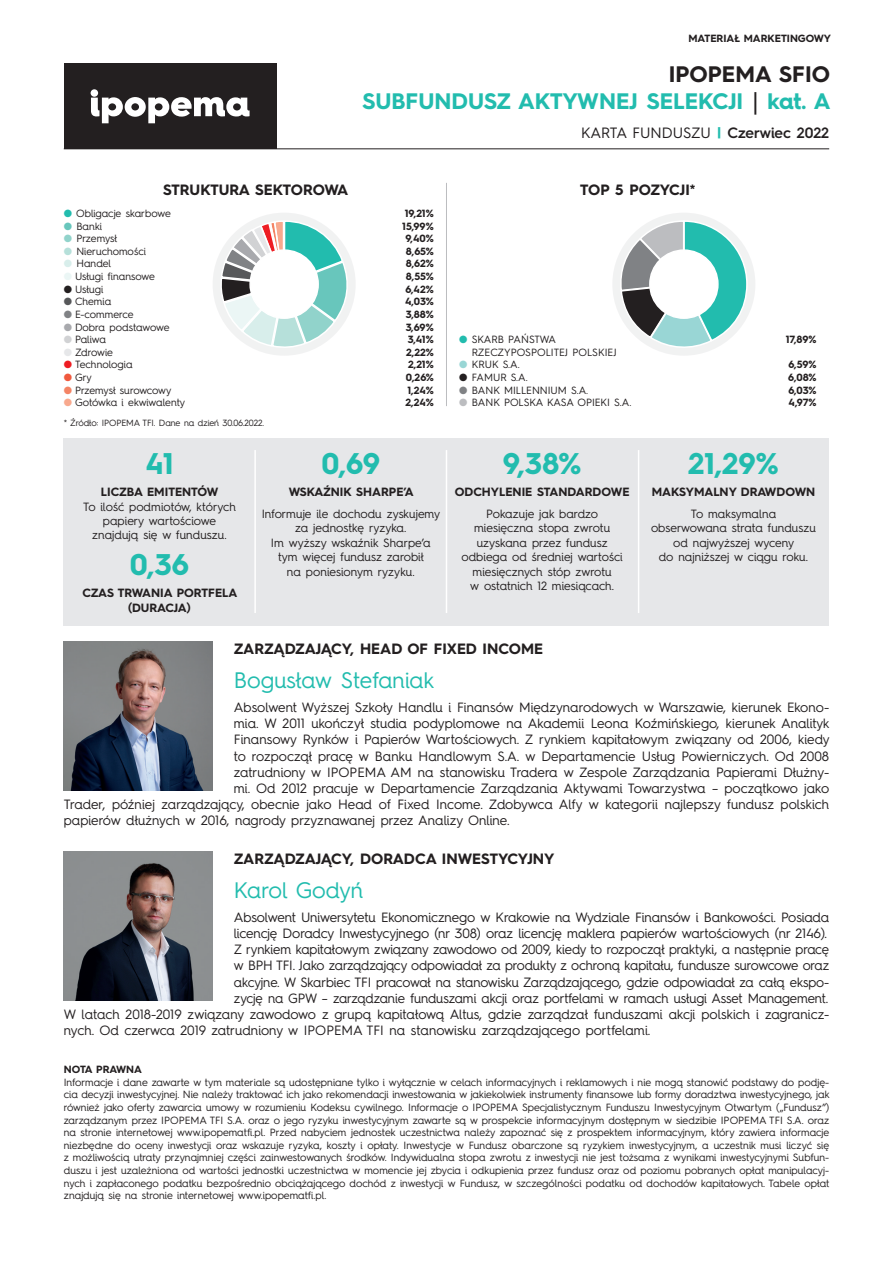
<style>
.page{position:relative;width:893px;height:1263px;background:#fff}
.page>*{position:absolute;margin:0;border:0;box-sizing:border-box;transform-origin:0 0}
.t1{font:700 30px "Hurme Geometric Sans 4";letter-spacing:-.005em;color:#22bcae}
.t2{font:700 22.5px/27px "Hurme Geometric Sans 4";color:#22bcae;text-align:right}
.t3{font:22.5px "Hurme Geometric Sans 4";color:#22bcae}
.t4{font:700 15px "Hurme Geometric Sans 4";color:#231f20}
.t5{font:15px "Hurme Geometric Sans 4";letter-spacing:-.005em;color:#231f20}
.t6{font:13.5px "Hurme Geometric Sans 4";letter-spacing:-.01em;color:#231f20}
.t7{font:12px/14.4px "Hurme Geometric Sans 4";color:#231f20;text-align:center}
.t8{font:700 12px/14.4px "Hurme Geometric Sans 4";color:#231f20;text-align:center}
.t9{font:10.5px/12.6px "Hurme Geometric Sans 4";color:#231f20;text-align:justify}
.t10{font:700 10.5px/12.6px "Hurme Geometric Sans 4";color:#231f20;text-align:center}
.t11{font:10.5px "Hurme Geometric Sans 4";letter-spacing:-.02em;color:#231f20}
.t12{font:9px "Hurme Geometric Sans 4";letter-spacing:-.01em;color:#231f20}
.s1{color:#231f20}
.s2{font-family:"Minion Pro";color:#231f20}
.s3{font-weight:700;color:#22bcae}
.s4{font-weight:600}
.s5{color:#22bcae}
.s6{color:#68c6bc}
.s7{color:#91d3cb}
.s8{color:#b6e0da}
.s9{color:#d8eeeb}
.s10{color:#ebf6f5}
.s11{color:#57585a}
.s12{color:#808285}
.s13{color:#a8a9ad}
.s14{color:#d1d2d4}
.s15{color:#e6e7e9}
.s16{color:#ee1d23}
.s17{color:#f0593e}
.s18{color:#f48465}
.s19{color:#f8a98e}
.s20{color:#99d6d5}
.s21{color:#bcbdc0}
</style>
<div class="page">
<div style="left:64px;top:438px;width:765px;height:187px;background:#e6e7e9"></div>
<hr style="left:254px;top:450px;width:2px;height:163px;background:#fff">
<hr style="left:446px;top:450px;width:1px;height:163px;background:#fff">
<hr style="left:638px;top:450px;width:1px;height:163px;background:#fff">
<hr style="left:64px;top:148px;width:765px;height:1px;background:#231f20">
<div style="left:64px;top:64px;width:212px;height:85px;background:#231f20"></div>
<svg style="left:91px;top:89px;width:159px;height:34px"></svg>
<hr style="left:446px;top:183px;width:1px;height:223px;background:#bcbdc0">
<img style="left:64px;top:642px;width:149px;height:148px">
<img style="left:64px;top:851px;width:149px;height:149px">
<div style="left:612px;top:213px;width:143px;height:143px;background:#f1f2f2;border-radius:50%"></div>
<svg style="left:621px;top:220px;width:127px;height:128px"></svg>
<div style="left:650px;top:250px;width:68px;height:68px;background:#fff;border-radius:50%"></div>
<div style="left:649px;top:249px;width:70px;height:70px;border:2px solid #fff;border-radius:50%"></div>
<div style="left:213px;top:213px;width:143px;height:143px;background:#f1f2f2;border-radius:50%"></div>
<svg style="left:220px;top:220px;width:131px;height:128px"></svg>
<div style="left:250px;top:250px;width:68px;height:68px;background:#fff;border-radius:50%"></div>
<div style="left:249px;top:249px;width:70px;height:70px;border:2px solid #fff;border-radius:50%"></div>
<p class="t10" style="left:688px;top:32px;width:144px">MATERIAŁ MARKETINGOWY</p>
<h2 class="t2" style="left:362px;top:60px;width:470px"><span class="s1">IPOPEMA SFIO<br></span>SUBFUNDUSZ AKTYWNEJ SELEKCJI <span class="s2">|</span> kat. A</h2>
<h3 class="t5" style="left:581px;top:122px;width:249px">KARTA FUNDUSZU <span class="s3">|</span> <span class="s4">Czerwiec 2022</span></h3>
<h3 class="t4" style="left:163px;top:179px;width:187px">STRUKTURA SEKTOROWA</h3>
<p class="t9" style="left:64px;top:207px;width:108px"><span class="s5">●</span> Obligacje skarbowe</p>
<p class="t9" style="left:64px;top:219px;width:40px"><span class="s6">●</span> Banki</p>
<p class="t9" style="left:64px;top:232px;width:55px"><span class="s7">●</span> Przemysł</p>
<p class="t9" style="left:64px;top:245px;width:84px"><span class="s8">●</span> Nieruchomości</p>
<p class="t9" style="left:64px;top:257px;width:49px"><span class="s9">●</span> Handel</p>
<p class="t9" style="left:64px;top:270px;width:93px"><span class="s10">●</span> Usługi finansowe</p>
<p class="t9" style="left:64px;top:282px;width:41px">● Usługi</p>
<p class="t9" style="left:64px;top:295px;width:49px"><span class="s11">●</span> Chemia</p>
<p class="t9" style="left:64px;top:308px;width:71px"><span class="s12">●</span> E-commerce</p>
<p class="t9" style="left:64px;top:320px;width:107px"><span class="s13">●</span> Dobra podstawowe</p>
<p class="t9" style="left:64px;top:333px;width:44px"><span class="s14">●</span> Paliwa</p>
<p class="t11" style="left:64px;top:345px;width:51px"><span class="s15">●</span> Zdrowie</p>
<p class="t9" style="left:64px;top:358px;width:70px"><span class="s16">●</span> Technologia</p>
<p class="t9" style="left:64px;top:371px;width:30px"><span class="s17">●</span> Gry</p>
<p class="t9" style="left:64px;top:383px;width:109px"><span class="s18">●</span> Przemysł surowcowy</p>
<p class="t9" style="left:64px;top:396px;width:123px"><span class="s19">●</span> Gotówka i ekwiwalenty</p>
<p class="t12" style="left:64px;top:417px;width:202px">* Źródło: IPOPEMA TFI. Dane na dzień 30.06.2022.</p>
<p class="t10" style="left:402px;top:207px;width:33px">19,21%<br>15,99%<br>9,40%<br>8,65%<br>8,62%<br>8,55%<br>6,42%<br>4,03%<br>3,88%<br>3,69%<br>3,41%<br>2,22%<br>2,21%<br>0,26%<br>1,24%<br>2,24%</p>
<h1 class="t1" style="left:145px;top:443px;width:30px">41</h1>
<p class="t8" style="left:101px;top:485px;width:119px">LICZBA EMITENTÓW</p>
<p class="t7" style="left:83px;top:499px;width:154px">To ilość podmiotów, których papiery wartościowe znajdują się w funduszu.</p>
<h1 class="t1" style="left:130px;top:544px;width:61px">0,36</h1>
<p class="t8" style="left:82px;top:586px;width:156px">CZAS TRWANIA PORTFELA (DURACJA)</p>
<h1 class="t1" style="left:321px;top:443px;width:60px">0,69</h1>
<p class="t8" style="left:289px;top:485px;width:127px">WSKAŹNIK SHARPE’A</p>
<p class="t7" style="left:262px;top:506px;width:180px">Informuje ile dochodu zyskujemy za jednostkę ryzyka.<br>Im wyższy wskaźnik Sharpe’a tym więcej fundusz zarobił<br>na poniesionym ryzyku.</p>
<h3 class="t4" style="left:580px;top:179px;width:117px">TOP 5 POZYCJI*</h3>
<p class="t9" style="left:472px;top:333px;width:146px;text-indent:-12px"><span class="s5">●</span> SKARB PAŃSTWA<br>RZECZYPOSPOLITEJ POLSKIEJ</p>
<p class="t9" style="left:459px;top:358px;width:62px"><span class="s20">●</span> KRUK S.A.</p>
<p class="t9" style="left:459px;top:371px;width:70px">● FAMUR S.A.</p>
<p class="t9" style="left:459px;top:383px;width:130px"><span class="s12">●</span> BANK MILLENNIUM S.A.</p>
<p class="t9" style="left:459px;top:396px;width:174px"><span class="s21">●</span> BANK POLSKA KASA OPIEKI S.A.</p>
<p class="t10" style="left:786px;top:333px;width:32px">17,89%</p>
<p class="t10" style="left:788px;top:358px;width:30px;text-align:justify">6,59% 6,08% 6,03% 4,97%</p>
<h1 class="t1" style="left:503px;top:443px;width:80px">9,38%</h1>
<p class="t8" style="left:455px;top:485px;width:176px">ODCHYLENIE STANDARDOWE</p>
<p class="t7" style="left:461px;top:506px;width:163px">Pokazuje jak bardzo miesięczna stopa zwrotu uzyskana przez fundusz odbiega od średniej wartości miesięcznych stóp zwrotu<br>w ostatnich 12 miesiącach.</p>
<h1 class="t1" style="left:688px;top:443px;width:92px">21,29%</h1>
<p class="t8" style="left:652px;top:485px;width:165px">MAKSYMALNY DRAWDOWN</p>
<p class="t7" style="left:651px;top:506px;width:167px">To maksymalna<br>obserwowana strata funduszu od najwyższej wyceny<br>do najniższej w ciągu roku.</p>
<h3 class="t4" style="left:234px;top:638px;width:311px">ZARZĄDZAJĄCY, HEAD OF FIXED INCOME</h3>
<h2 class="t3" style="left:234px;top:665px;width:202px">Bogusław Stefaniak</h2>
<p class="t6" style="left:234px;top:698px;width:597px">Absolwent Wyższej Szkoły Handlu i Finansów Międzynarodowych w Warszawie, kierunek Ekono-</p>
<p class="t6" style="left:234px;top:714px;width:597px">mia. W 2011 ukończył studia podyplomowe na Akademii Leona Koźmińskiego, kierunek Analityk</p>
<p class="t6" style="left:234px;top:730px;width:597px">Finansowy Rynków i Papierów Wartościowych. Z rynkiem kapitałowym związany od 2006, kiedy</p>
<p class="t6" style="left:234px;top:746px;width:597px">to rozpoczął pracę w Banku Handlowym S.A. w Departamencie Usług Powierniczych. Od 2008</p>
<p class="t6" style="left:234px;top:763px;width:597px">zatrudniony w IPOPEMA AM na stanowisku Tradera w Zespole Zarządzania Papierami Dłużny-</p>
<p class="t6" style="left:234px;top:779px;width:597px">mi. Od 2012 pracuje w Departamencie Zarządzania Aktywami Towarzystwa – początkowo jako</p>
<p class="t6" style="left:64px;top:795px;width:767px">Trader, później zarządzający, obecnie jako Head of Fixed Income. Zdobywca Alfy w kategorii najlepszy fundusz polskich</p>
<p class="t6" style="left:64px;top:811px;width:447px">papierów dłużnych w 2016, nagrody przyznawanej przez Analizy Online.</p>
<h3 class="t4" style="left:234px;top:848px;width:322px">ZARZĄDZAJĄCY, DORADCA INWESTYCYJNY</h3>
<h2 class="t3" style="left:234px;top:874px;width:131px">Karol Godyń</h2>
<p class="t6" style="left:234px;top:907px;width:597px">Absolwent Uniwersytetu Ekonomicznego w Krakowie na Wydziale Finansów i Bankowości. Posiada</p>
<p class="t6" style="left:234px;top:924px;width:595px">licencję Doradcy Inwestycyjnego (nr 308) oraz licencję maklera papierów wartościowych (nr 2146).</p>
<p class="t6" style="left:234px;top:940px;width:597px">Z rynkiem kapitałowym związany zawodowo od 2009, kiedy to rozpoczął praktyki, a następnie pracę</p>
<p class="t6" style="left:234px;top:956px;width:597px">w BPH TFI. Jako zarządzający odpowiadał za produkty z ochroną kapitału, fundusze surowcowe oraz</p>
<p class="t6" style="left:234px;top:972px;width:597px">akcyjne. W Skarbiec TFI pracował na stanowisku Zarządzającego, gdzie odpowiadał za całą ekspo-</p>
<p class="t6" style="left:234px;top:988px;width:596px">zycję na GPW – zarządzanie funduszami akcji oraz portfelami w ramach usługi Asset Management.</p>
<p class="t6" style="left:64px;top:1005px;width:767px">W latach 2018-2019 związany zawodowo z grupą kapitałową Altus, gdzie zarządzał funduszami akcji polskich i zagranicz-</p>
<p class="t6" style="left:64px;top:1021px;width:588px">nych. Od czerwca 2019 zatrudniony w IPOPEMA TFI na stanowisku zarządzającego portfelami.</p>
<p class="t10" style="left:64px;top:1063px;width:80px">NOTA PRAWNA</p>
<p class="t9" style="left:64px;top:1075px;width:767px">Informacje i dane zawarte w tym materiale są udostępniane tylko i wyłącznie w celach informacyjnych i reklamowych i nie mogą stanowić podstawy do podję&shy;cia decyzji inwestycyjnej. Nie należy traktować ich jako rekomendacji inwestowania w jakiekolwiek instrumenty finansowe lub formy doradztwa inwestycyjnego, jak również jako oferty zawarcia umowy w rozumieniu Kodeksu cywilnego. Informacje o IPOPEMA Specjalistycznym Funduszu Inwestycyjnym Otwartym („Fundusz”) zarządzanym przez IPOPEMA TFI S.A. oraz o jego ryzyku inwestycyjnym zawarte są w prospekcie informacyjnym dostępnym w siedzibie IPOPEMA TFI S.A. oraz na stronie internetowej www.ipopematfi.pl. Przed nabyciem jednostek uczestnictwa należy zapoznać się z prospektem informacyjnym, który zawiera informacje niezbędne do oceny inwestycji oraz wskazuje ryzyka, koszty i opłaty. Inwestycje w Fundusz obarczone są ryzykiem inwestycyjnym, a uczestnik musi liczyć się z możliwością utraty przynajmniej części zainwestowanych środków. Indywidualna stopa zwrotu z inwestycji nie jest tożsama z wynikami inwestycyjnymi Subfun&shy;duszu i jest uzależniona od wartości jednostki uczestnictwa w momencie jej zbycia i odkupienia przez fundusz oraz od poziomu pobranych opłat manipulacyj&shy;nych i zapłaconego podatku bezpośrednio obciążającego dochód z inwestycji w Fundusz, w szczególności podatku od dochodów kapitałowych. Tabele opłat znajdują się na stronie internetowej www.ipopematfi.pl.</p>
</div>
